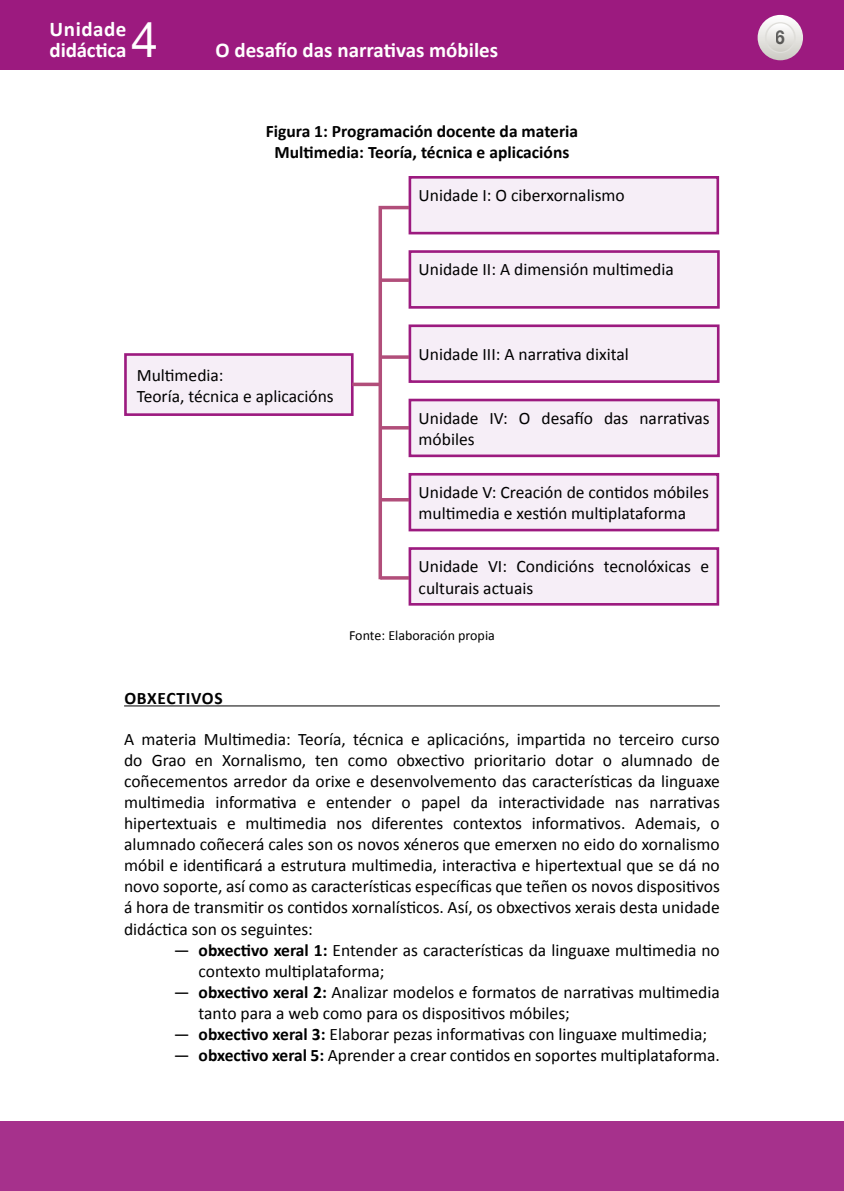
<style>
.page{position:relative;width:844px;height:1191px;background:#fff}
.page>*{position:absolute;margin:0;border:0;box-sizing:border-box;transform-origin:0 0}
.t1{font:49px "Helvetica Neue LT Std";color:#fff}
.t2{font:700 21px/21px "Calibri";color:#fff}
.t3{font:700 19.25px "Helvetica Neue LT Std";color:#000;scale:.9 1}
.TXTO_sin_SANGRE{font:17.5px/21px "Calibri";color:#000}
.TEXTO{font:17.5px/21px "Calibri";color:#000}
.FIGURA_TBLA{font:700 17.5px/21px "Calibri";color:#000;text-align:center}
._0º_Epigrafe{font:700 17.5px "Calibri";letter-spacing:.04em;color:#000}
.Pie_Figura{font:14px "Calibri";color:#000}
.s1{font-weight:700}
</style>
<div class="page">
<div style="left:0;top:0;width:843px;height:69px;background:#9c1a7f"></div>
<svg style="left:757px;top:15px;width:45px;height:45px"></svg>
<svg style="left:765px;top:23px;width:29px;height:29px"></svg>
<div style="left:764px;top:22px;width:31px;height:31px;border:1px solid #dfdeda;border-radius:50%"></div>
<div style="left:0;top:1121px;width:843px;height:70px;background:#a6318c"></div>
<hr style="left:124px;top:705px;width:595px;height:1px;background:#000">
<div style="left:410px;top:177px;width:307px;height:56px;background:#f6eef7"></div>
<div style="left:408px;top:176px;width:311px;height:58px;border:3px solid #9c1a7f"></div>
<div style="left:410px;top:251px;width:308px;height:56px;background:#f6eef7"></div>
<div style="left:408px;top:250px;width:311px;height:59px;border:3px solid #9c1a7f"></div>
<div style="left:410px;top:326px;width:308px;height:55px;background:#f6eef7"></div>
<div style="left:408px;top:324px;width:311px;height:59px;border:3px solid #9c1a7f"></div>
<div style="left:410px;top:400px;width:308px;height:56px;background:#f6eef7"></div>
<div style="left:408px;top:399px;width:311px;height:58px;border:3px solid #9c1a7f"></div>
<div style="left:410px;top:474px;width:307px;height:56px;background:#f6eef7"></div>
<div style="left:408px;top:473px;width:311px;height:58px;border:3px solid #9c1a7f"></div>
<div style="left:410px;top:548px;width:307px;height:56px;background:#f6eef7"></div>
<div style="left:408px;top:547px;width:311px;height:58px;border:3px solid #9c1a7f"></div>
<div style="left:125px;top:354px;width:227px;height:60px;background:#f6eef7"></div>
<div style="left:124px;top:353px;width:229px;height:63px;border:3px solid #9c1a7f"></div>
<svg style="left:376px;top:204px;width:36px;height:379px"></svg>
<hr style="left:380px;top:576px;width:29px;height:3px;background:#b14e7a">
<hr style="left:380px;top:498px;width:29px;height:3px;background:#b14e7a">
<hr style="left:380px;top:426px;width:29px;height:3px;background:#b14e7a">
<svg style="left:380px;top:355px;width:29px;height:4px"></svg>
<svg style="left:380px;top:278px;width:29px;height:4px"></svg>
<svg style="left:352px;top:382px;width:29px;height:4px"></svg>
<p class="t2" style="left:50px;top:19px;width:78px">Unidade didáctica</p>
<h1 class="t1" style="left:131px;top:11px;width:29px">4</h1>
<p class="t2" style="left:215px;top:40px;width:284px">O desafío das narrativas móbiles</p>
<p class="FIGURA_TBLA" style="left:266px;top:121px;width:314px">Figura 1: Programación docente da materia<br>Multimedia: Teoría, técnica e aplicacións</p>
<p class="TXTO_sin_SANGRE" style="left:418px;top:185px;width:207px">Unidade I: O ciberxornalismo</p>
<p class="TXTO_sin_SANGRE" style="left:418px;top:259px;width:256px">Unidade II: A dimensión multimedia</p>
<p class="TXTO_sin_SANGRE" style="left:418px;top:344px;width:212px">Unidade III: A narrativa dixital</p>
<p class="TXTO_sin_SANGRE" style="left:137px;top:364px;width:88px">Multimedia:</p>
<p class="TXTO_sin_SANGRE" style="left:137px;top:385px;width:198px">Teoría, técnica e aplicacións</p>
<p class="TXTO_sin_SANGRE" style="left:418px;top:408px;width:292px">Unidade IV: O desafío das narrativas móbiles</p>
<p class="TXTO_sin_SANGRE" style="left:418px;top:482px;width:292px">Unidade V: Creación de contidos móbiles multimedia e xestión multiplataforma</p>
<p class="TXTO_sin_SANGRE" style="left:418px;top:556px;width:292px">Unidade VI: Condicións tecnolóxicas e culturais actuais</p>
<p class="Pie_Figura" style="left:349px;top:627px;width:147px">Fonte: Elaboración propia</p>
<p class="_0º_Epigrafe" style="left:124px;top:686px;width:100px">OBXECTIVOS</p>
<p class="TXTO_sin_SANGRE" style="left:124px;top:728px;width:597px;text-align:justify">A materia Multimedia: Teoría, técnica e aplicacións, impartida no terceiro curso do Grao en Xornalismo, ten como obxectivo prioritario dotar o alumnado de coñecementos arredor da orixe e desenvolvemento das características da linguaxe multimedia informativa e entender o papel da interactividade nas narrativas hipertextuais e multimedia nos diferentes contextos informativos. Ademais, o alumnado coñecerá cales son os novos xéneros que emerxen no eido do xornalismo móbil e identificará a estrutura multimedia, interactiva e hipertextual que se dá no novo soporte, así como as características específicas que teñen os novos dispositivos á hora de transmitir os contidos xornalísticos. Así, os obxectivos xerais desta unidade didáctica son os seguintes:</p>
<p class="TEXTO" style="left:198px;top:939px;width:522px;text-indent:-25px">— <span class="s1">obxectivo xeral 1:</span> Entender as características da linguaxe multimedia no contexto multiplataforma;</p>
<p class="TEXTO" style="left:198px;top:981px;width:522px;text-indent:-25px">— <span class="s1">obxectivo xeral 2:</span> Analizar modelos e formatos de narrativas multimedia tanto para a web como para os dispositivos móbiles;</p>
<p class="TEXTO" style="left:174px;top:1023px;width:535px">— <span class="s1">obxectivo xeral 3:</span> Elaborar pezas informativas con linguaxe multimedia;</p>
<p class="TEXTO" style="left:174px;top:1044px;width:547px">— <span class="s1">obxectivo xeral 5:</span> Aprender a crear contidos en soportes multiplataforma.</p>
<p class="t3" style="left:775px;top:26px;width:12px">6</p>
</div>
